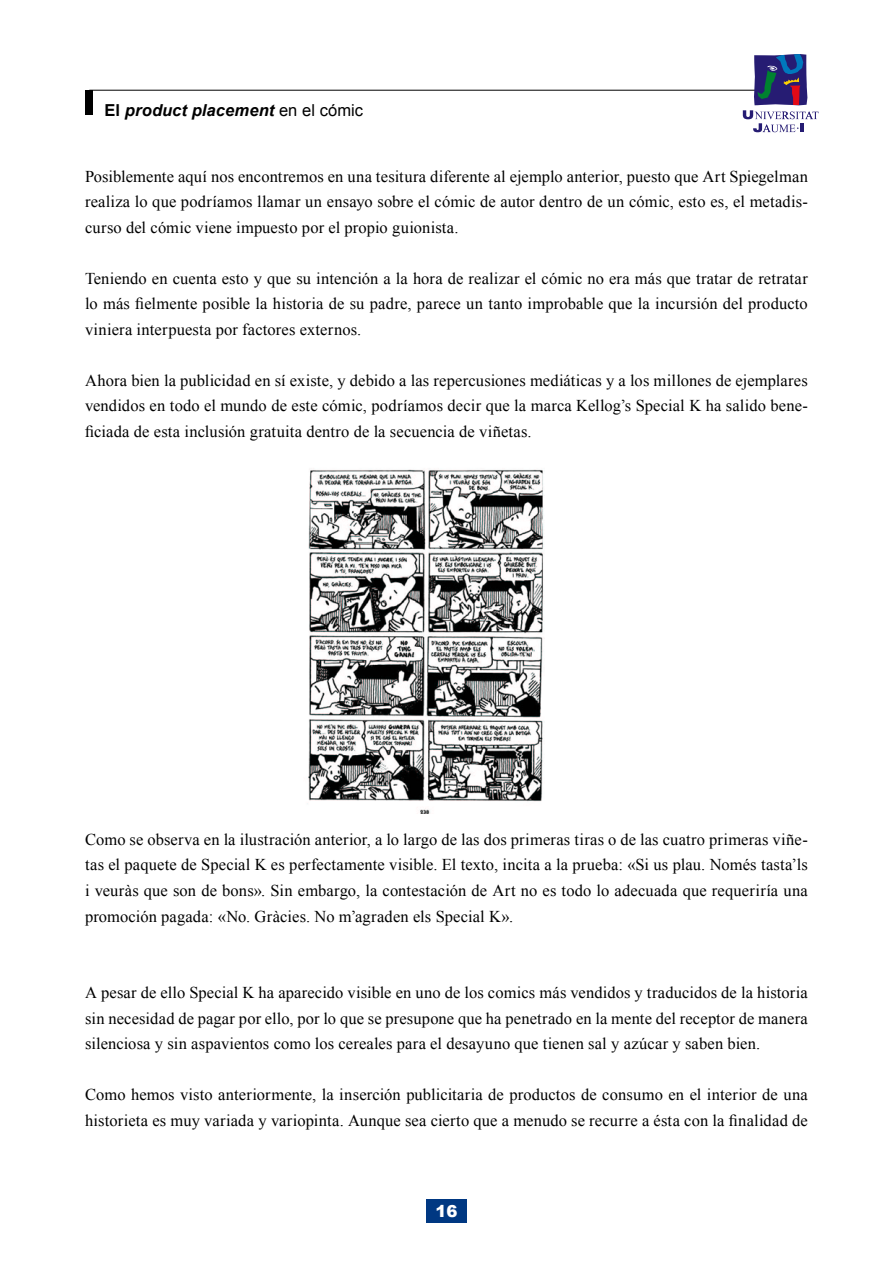
<style>
.page{position:relative;width:893px;height:1263px;background:#fff}
.page>*{position:absolute;margin:0;border:0;box-sizing:border-box;transform-origin:0 0}
.t1{font:16.5px/25.5px "Times New Roman";letter-spacing:.005em;color:#000;text-align:justify}
.t2{font:italic 700 16.5px "Arial";letter-spacing:.01em;color:#000}
.t3{font:900 16.5px "Arial";color:#fff}
.s1{font-style:normal}
.s2{font-weight:400;font-style:normal}
</style>
<div class="page">
<hr style="left:89px;top:90px;width:668px;height:1px;background:#000">
<svg style="left:743px;top:54px;width:76px;height:78px"></svg>
<div style="left:85px;top:90px;width:7px;height:25px;background:#000"></div>
<div style="left:427px;top:1199px;width:40px;height:24px;background:#003882"></div>
<img style="left:307px;top:469px;width:237px;height:345px">
<p class="t2" style="left:104px;top:101px;width:260px"><span class="s1">El</span> product placement <span class="s2">en el cómic</span></p>
<p class="t1" style="left:85px;top:163px;width:724px">Posiblemente aquí nos encontremos en una tesitura diferente al ejemplo anterior, puesto que Art Spiegelman realiza lo que podríamos llamar un ensayo sobre el cómic de autor dentro de un cómic, esto es, el metadis&shy;curso del cómic viene impuesto por el propio guionista.</p>
<p class="t1" style="left:85px;top:265px;width:724px">Teniendo en cuenta esto y que su intención a la hora de realizar el cómic no era más que tratar de retratar lo más fielmente posible la historia de su padre, parece un tanto improbable que la incursión del producto viniera interpuesta por factores externos.</p>
<p class="t1" style="left:85px;top:367px;width:724px">Ahora bien la publicidad en sí existe, y debido a las repercusiones mediáticas y a los millones de ejemplares vendidos en todo el mundo de este cómic, podríamos decir que la marca Kellog’s Special K ha salido bene&shy;ficiada de esta inclusión gratuita dentro de la secuencia de viñetas.</p>
<p class="t1" style="left:85px;top:826px;width:724px">Como se observa en la ilustración anterior, a lo largo de las dos primeras tiras o de las cuatro primeras viñe&shy;tas el paquete de Special K es perfectamente visible. El texto, incita a la prueba: «Si us plau. Només tasta’ls i veuràs que son de bons». Sin embargo, la contestación de Art no es todo lo adecuada que requeriría una promoción pagada: «No. Gràcies. No m’agraden els Special K».</p>
<p class="t1" style="left:85px;top:979px;width:724px">A pesar de ello Special K ha aparecido visible en uno de los comics más vendidos y traducidos de la historia sin necesidad de pagar por ello, por lo que se presupone que ha penetrado en la mente del receptor de manera silenciosa y sin aspavientos como los cereales para el desayuno que tienen sal y azúcar y saben bien.</p>
<p class="t1" style="left:85px;top:1081px;width:724px">Como hemos visto anteriormente, la inserción publicitaria de productos de consumo en el interior de una historieta es muy variada y variopinta. Aunque sea cierto que a menudo se recurre a ésta con la finalidad de</p>
<p class="t3" style="left:436px;top:1202px;width:22px">16</p>
</div>
